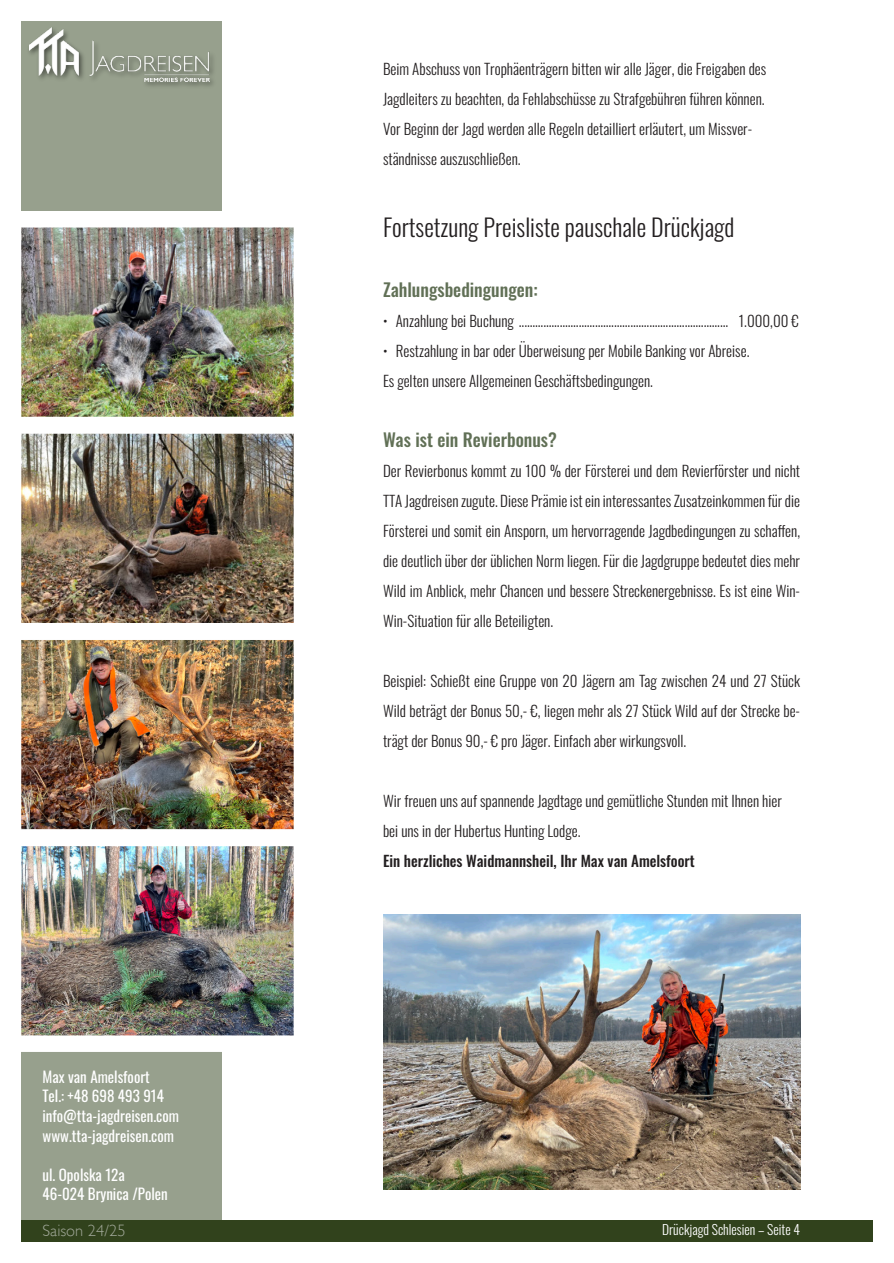
<style>
.page{position:relative;width:894px;height:1263px;background:#fff}
.page>*{position:absolute;margin:0;border:0;box-sizing:border-box;transform-origin:0 0}
.t1{font:300 24px "Oswald";color:#231f20}
.t2{font:500 18px "Oswald";color:#617056}
.t3{font:300 16.5px "Gill Sans";color:rgb(235 235 235/.6)}
.t4{font:300 15px "Oswald";color:#231f20}
.t5{font:15px "Oswald";color:#fff}
.t6{font:500 15px "Oswald";color:#231f20}
.t7{font:300 13.5px "Oswald";color:#fff}
</style>
<div class="page">
<div style="left:21px;top:21px;width:200px;height:1221px;background:#97a08d"></div>
<div style="left:21px;top:1220px;width:851px;height:22px;background:#31421c"></div>
<img style="left:145px;top:51px;width:69px;height:35px">
<img style="left:29px;top:27px;width:180px;height:55px">
<img style="left:21px;top:211px;width:273px;height:206px">
<img style="left:21px;top:417px;width:273px;height:206px">
<img style="left:21px;top:623px;width:273px;height:207px">
<img style="left:21px;top:830px;width:273px;height:222px">
<img style="left:383px;top:915px;width:416px;height:275px">
<p class="t4" style="left:383px;top:57px;width:384px">Beim Abschuss von Trophäenträgern bitten wir alle Jäger, die Freigaben des</p>
<p class="t4" style="left:383px;top:87px;width:383px">Jagdleiters zu beachten, da Fehlabschüsse zu Strafgebühren führen können.</p>
<p class="t4" style="left:383px;top:117px;width:370px">Vor Beginn der Jagd werden alle Regeln detailliert erläutert, um Missver-</p>
<p class="t4" style="left:383px;top:147px;width:139px">ständnisse auszuschließen.</p>
<p class="t1" style="left:383px;top:208px;width:353px">Fortsetzung Preisliste pauschale Drückjagd</p>
<p class="t2" style="left:383px;top:275px;width:156px">Zahlungsbedingungen:</p>
<p class="t4" style="left:383px;top:309px;width:417px">• Anzahlung bei Buchung ............................................................................. 1.000,00 €</p>
<p class="t4" style="left:383px;top:339px;width:368px">• Restzahlung in bar oder Überweisung per Mobile Banking vor Abreise.</p>
<p class="t4" style="left:383px;top:369px;width:271px">Es gelten unsere Allgemeinen Geschäftsbedingungen.</p>
<p class="t2" style="left:383px;top:425px;width:175px">Was ist ein Revierbonus?</p>
<p class="t4" style="left:383px;top:459px;width:418px">Der Revierbonus kommt zu 100 % der Försterei und dem Revierförster und nicht</p>
<p class="t4" style="left:383px;top:489px;width:418px">TTA Jagdreisen zugute. Diese Prämie ist ein interessantes Zusatzeinkommen für die</p>
<p class="t4" style="left:383px;top:519px;width:418px">Försterei und somit ein Ansporn, um hervorragende Jagdbedingungen zu schaffen,</p>
<p class="t4" style="left:383px;top:549px;width:418px">die deutlich über der üblichen Norm liegen. Für die Jagdgruppe bedeutet dies mehr</p>
<p class="t4" style="left:383px;top:579px;width:418px">Wild im Anblick, mehr Chancen und bessere Streckenergebnisse. Es ist eine Win-</p>
<p class="t4" style="left:383px;top:609px;width:171px">Win-Situation für alle Beteiligten.</p>
<p class="t4" style="left:383px;top:669px;width:418px">Beispiel: Schießt eine Gruppe von 20 Jägern am Tag zwischen 24 und 27 Stück</p>
<p class="t4" style="left:383px;top:699px;width:418px">Wild beträgt der Bonus 50,- €, liegen mehr als 27 Stück Wild auf der Strecke be-</p>
<p class="t4" style="left:383px;top:729px;width:305px">trägt der Bonus 90,- € pro Jäger. Einfach aber wirkungsvoll.</p>
<p class="t4" style="left:383px;top:789px;width:400px">Wir freuen uns auf spannende Jagdtage und gemütliche Stunden mit Ihnen hier</p>
<p class="t4" style="left:383px;top:819px;width:199px">bei uns in der Hubertus Hunting Lodge.</p>
<p class="t6" style="left:383px;top:849px;width:313px">Ein herzliches Waidmannsheil, Ihr Max van Amelsfoort</p>
<p class="t5" style="left:43px;top:1065px;width:109px">Max van Amelsfoort</p>
<p class="t5" style="left:43px;top:1084px;width:123px">Tel.: +48 698 493 914</p>
<p class="t5" style="left:43px;top:1104px;width:138px">info@tta-jagdreisen.com</p>
<p class="t5" style="left:43px;top:1123px;width:133px">www.tta-jagdreisen.com</p>
<p class="t5" style="left:43px;top:1162px;width:84px">ul. Opolska 12a</p>
<p class="t5" style="left:43px;top:1182px;width:127px">46-024 Brynica /Polen</p>
<p class="t3" style="left:43px;top:1224px;width:84px">Saison 24/25</p>
<p class="t7" style="left:662px;top:1219px;width:139px">Drückjagd Schlesien – Seite 4</p>
</div>
